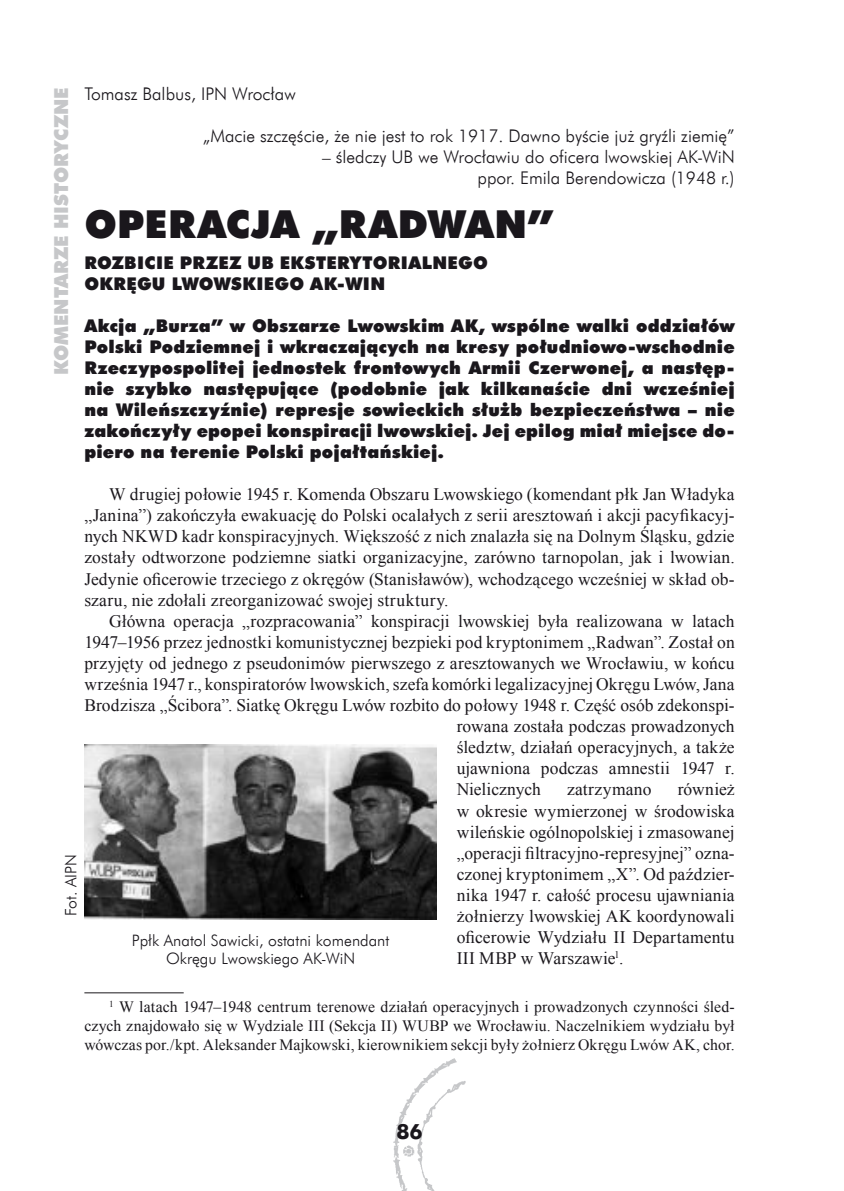
<style>
.page{position:relative;width:844px;height:1191px;background:#fff}
.page>*{position:absolute;margin:0;border:0;box-sizing:border-box;transform-origin:0 0}
.t1{font:38.5px "Futura X Blk EU";letter-spacing:.03em;color:#1a171c}
.t2{font:700 21px "Futura EU";color:#1a171c}
.t3{font:19.25px "Futura X Blk EU";color:#c6c7c9}
.t4{font:17.5px/21.2px "Times New Roman";letter-spacing:.005em;color:#1a171c;text-align:justify}
.t5{font:17.5px/21px "Futura X Blk EU";letter-spacing:.015em;color:#1a171c;text-align:justify}
.t6{font:17.5px/21px "Futura Lt EU";color:#1a171c;text-align:right}
.t7{font:15.75px/18.9px "Times New Roman";letter-spacing:.01em;color:#1a171c;text-align:justify}
.t8{font:15.75px/18.4px "Futura Lt EU";color:#1a171c;text-align:center}
</style>
<div class="page">
<img style="left:393px;top:1058px;width:72px;height:133px">
<hr style="left:84px;top:992px;width:100px;height:1px;background:#1a171c">
<img style="left:84px;top:744px;width:353px;height:175px">
<p class="t3" style="left:49px;top:375px;width:287px;rotate:-90deg">komentarze historyczne</p>
<p class="t6" style="left:84px;top:84px;width:213px">Tomasz Balbus, IPN Wrocław</p>
<p class="t6" style="left:203px;top:126px;width:533px">„Macie szczęście, że nie jest to rok 1917. Dawno byście już gryźli ziemię”</p>
<p class="t6" style="left:322px;top:147px;width:414px">– śledczy UB we Wrocławiu do oficera lwowskiej AK-WiN ppor. Emila Berendowicza (1948 r.)</p>
<h1 class="t1" style="left:84px;top:200px;width:60px">Operacja</h1>
<h1 class="t1" style="left:312px;top:200px;width:150px">„Radwan</h1>
<h1 class="t1" style="left:528px;top:200px;width:27px">”</h1>
<p class="t5" style="left:84px;top:253px;width:25px">Rozbicie</p>
<p class="t5" style="left:180px;top:253px;width:14px">przez</p>
<p class="t5" style="left:247px;top:253px;width:46px">UB eksterytoria</p>
<p class="t5" style="left:421px;top:253px;width:25px">lnego</p>
<p class="t5" style="left:84px;top:274px;width:102px">Okręgu Lwowskiego</p>
<p class="t5" style="left:310px;top:274px;width:76px">AK-WiN</p>
<p class="t5" style="left:84px;top:316px;width:651px">Akcja „Burza” w Obszarze Lwowskim AK, wspólne walki oddziałów Polski Podziemnej i wkraczających na kresy południowo-wschodnie Rzeczypospolitej jednostek frontowych Armii Czerwonej, a następ&shy;nie szybko następujące (podobnie jak kilkanaście dni wcześniej na Wileńszczyźnie) represje sowieckich służb bezpieczeństwa – nie zakończyły epopei konspiracji lwowskiej. Jej epilog miał miejsce do&shy;piero na terenie Polski pojałtańskiej.</p>
<p class="t4" style="left:84px;top:483px;width:651px;text-indent:25px">W drugiej połowie 1945 r. Komenda Obszaru Lwowskiego (komendant płk Jan Władyka „Janina”) zakończyła ewakuację do Polski ocalałych z serii aresztowań i akcji pacyfikacyj&shy;nych NKWD kadr konspiracyjnych. Większość z nich znalazła się na Dolnym Śląsku, gdzie zostały odtworzone podziemne siatki organizacyjne, zarówno tarnopolan, jak i lwowian.<br>Jedynie oficerowie trzeciego z okręgów (Stanisławów), wchodzącego wcześniej w skład ob&shy;szaru, nie zdołali zreorganizować swojej struktury.</p>
<p class="t4" style="left:109px;top:610px;width:626px">Główna operacja „rozpracowania” konspiracji lwowskiej była realizowana w latach</p>
<p class="t4" style="left:84px;top:631px;width:651px">1947–1956 przez jednostki komunistycznej bezpieki pod kryptonimem „Radwan”. Został on</p>
<p class="t4" style="left:84px;top:652px;width:651px">przyjęty od jednego z pseudonimów pierwszego z aresztowanych we Wrocławiu, w końcu</p>
<p class="t4" style="left:84px;top:673px;width:651px">września 1947 r., konspiratorów lwowskich, szefa komórki legalizacyjnej Okręgu Lwów, Jana</p>
<p class="t4" style="left:84px;top:694px;width:651px">Brodzisza „Ścibora”. Siatkę Okręgu Lwów rozbito do połowy 1948 r. Część osób zdekonspi-</p>
<p class="t4" style="left:456px;top:715px;width:279px">rowana została podczas prowadzonych</p>
<p class="t4" style="left:456px;top:736px;width:279px">śledztw, działań operacyjnych, a także</p>
<p class="t4" style="left:456px;top:757px;width:279px">ujawniona podczas amnestii 1947 r.</p>
<p class="t4" style="left:456px;top:778px;width:86px">Nielicznych</p>
<p class="t4" style="left:567px;top:778px;width:86px">zatrzymano</p>
<p class="t4" style="left:456px;top:778px;width:279px;text-indent:221px">również w okresie wymierzonej w środowiska wileńskie ogólnopolskiej i zmasowanej „operacji filtracyjno-represyjnej” ozna&shy;czonej kryptonimem „X”. Od paździer&shy;nika 1947 r. całość procesu ujawniania żołnierzy lwowskiej AK koordynowali oficerowie Wydziału II Departamentu III MBP w Warszawie .</p>
<p class="t7" style="left:84px;top:996px;width:651px;text-indent:35px">W latach 1947–1948 centrum terenowe działań operacyjnych i prowadzonych czynności śled&shy;czych znajdowało się w Wydziale III (Sekcja II) WUBP we Wrocławiu. Naczelnikiem wydziału był wówczas por./kpt. Aleksander Majkowski, kierownikiem sekcji były żołnierz Okręgu Lwów AK, chor.</p>
<p class="t8" style="left:62px;top:916px;width:63px;rotate:-90deg">Fot. AIPN</p>
<p class="t8" style="left:132px;top:931px;width:259px">Ppłk Anatol Sawicki, ostatni komendant<br>Okręgu Lwowskiego AK-WiN</p>
<p class="t2" style="left:396px;top:1118px;width:14px">86</p>
</div>
